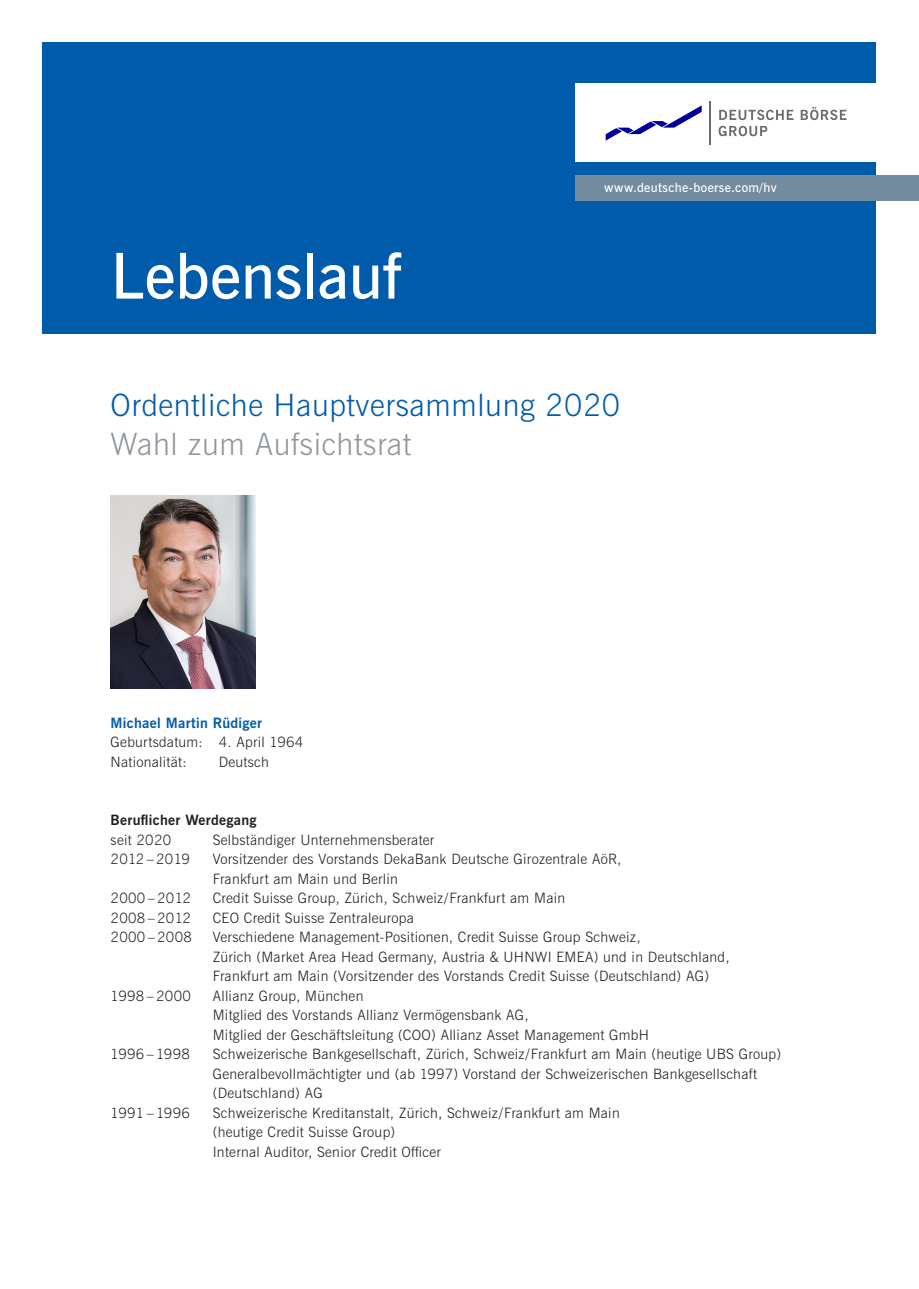
<style>
.page{position:relative;width:919px;height:1289px;background:#fff}
.page>*{position:absolute;margin:0;border:0;box-sizing:border-box;transform-origin:0 0}
.t1{font:63px "News Gothic Dm BT";color:#fff}
.t2{font:30.75px "News Gothic Lt BT";letter-spacing:.02em;color:#015bab}
.t3{font:30.75px "News Gothic Lt BT";letter-spacing:.02em;color:#90979d}
.t4{font:14.25px/19.5px "News Gothic Lt BT";letter-spacing:.02em;color:#231f20}
.t5{font:14.25px "News Gothic Bd BT";letter-spacing:.02em;color:#015bab}
.t6{font:14.25px "News Gothic Bd BT";letter-spacing:.02em;color:#231f20}
.t7{font:12.75px "News Gothic Dm BT";letter-spacing:.03em;color:#fff}
</style>
<div class="page">
<div style="left:43px;top:43px;width:833px;height:291px;background:#015bab"></div>
<img style="left:111px;top:495px;width:145px;height:193px">
<div style="left:575px;top:84px;width:331px;height:78px;background:#fff"></div>
<div style="left:575px;top:175px;width:343px;height:26px;background:#738b9f"></div>
<svg style="left:718px;top:126px;width:49px;height:10px"></svg>
<svg style="left:719px;top:110px;width:74px;height:10px"></svg>
<svg style="left:800px;top:107px;width:46px;height:13px"></svg>
<svg style="left:605px;top:106px;width:96px;height:35px"></svg>
<hr style="left:709px;top:101px;width:2px;height:44px;background:#686c6e">
<h1 class="t1" style="left:111px;top:234px;width:292px">Lebenslauf</h1>
<p class="t7" style="left:604px;top:179px;width:174px">www.deutsche-boerse.com/hv</p>
<h2 class="t2" style="left:111px;top:385px;width:511px">Ordentliche Hauptversammlung 2020</h2>
<h2 class="t3" style="left:111px;top:424px;width:302px">Wahl zum Aufsichtsrat</h2>
<p class="t5" style="left:111px;top:713px;width:153px">Michael Martin Rüdiger</p>
<p class="t4" style="left:111px;top:732px;width:194px">Geburtsdatum: 4. April 1964<br>Nationalität:</p>
<p class="t4" style="left:219px;top:752px;width:52px">Deutsch</p>
<p class="t6" style="left:111px;top:810px;width:148px">Beruflicher Werdegang</p>
<p class="t4" style="left:111px;top:830px;width:62px">seit 2020</p>
<p class="t4" style="left:213px;top:830px;width:223px">Selbständiger Unternehmensberater</p>
<p class="t4" style="left:111px;top:849px;width:81px">2012 – 2019</p>
<p class="t4" style="left:213px;top:849px;width:410px">Vorsitzender des Vorstands DekaBank Deutsche Girozentrale AöR,<br>Frankfurt am Main und Berlin</p>
<p class="t4" style="left:111px;top:888px;width:82px">2000 – 2012</p>
<p class="t4" style="left:213px;top:888px;width:354px">Credit Suisse Group, Zürich, Schweiz/Frankfurt am Main</p>
<p class="t4" style="left:111px;top:908px;width:82px">2008 – 2012</p>
<p class="t4" style="left:213px;top:908px;width:203px">CEO Credit Suisse Zentraleuropa</p>
<p class="t4" style="left:111px;top:927px;width:83px">2000 – 2008</p>
<p class="t4" style="left:213px;top:927px;width:518px">Verschiedene Management-Positionen, Credit Suisse Group Schweiz,<br>Zürich (Market Area Head Germany, Austria &amp; UHNWI EMEA) und in Deutschland,<br>Frankfurt am Main (Vorsitzender des Vorstands Credit Suisse (Deutschland) AG)</p>
<p class="t4" style="left:111px;top:986px;width:82px">1998 – 2000</p>
<p class="t4" style="left:213px;top:986px;width:437px">Allianz Group, München<br>Mitglied des Vorstands Allianz Vermögensbank AG,<br>Mitglied der Geschäftsleitung (COO) Allianz Asset Management GmbH</p>
<p class="t4" style="left:111px;top:1044px;width:81px">1996 – 1998</p>
<p class="t4" style="left:213px;top:1044px;width:570px">Schweizerische Bankgesellschaft, Zürich, Schweiz/Frankfurt am Main (heutige UBS Group)<br>Generalbevollmächtigter und (ab 1997) Vorstand der Schweizerischen Bankgesellschaft (Deutschland) AG</p>
<p class="t4" style="left:111px;top:1103px;width:81px">1991 – 1996</p>
<p class="t4" style="left:213px;top:1103px;width:408px">Schweizerische Kreditanstalt, Zürich, Schweiz/Frankfurt am Main (heutige Credit Suisse Group)<br>Internal Auditor, Senior Credit Officer</p>
</div>
